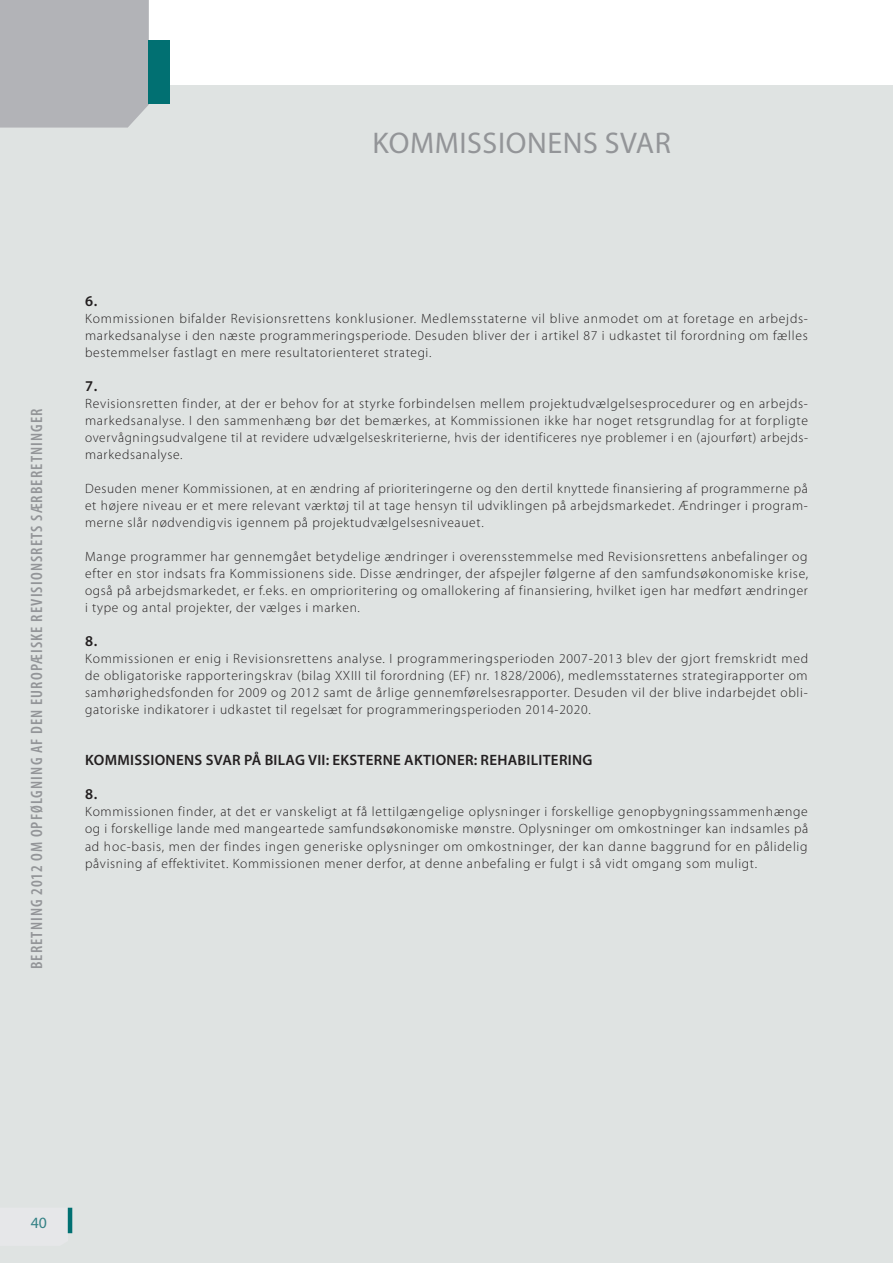
<style>
.page{position:relative;width:893px;height:1263px;background:#fff}
.page>*{position:absolute;margin:0;border:0;box-sizing:border-box;transform-origin:0 0}
.t1{font:30px "Myriad Pro";letter-spacing:.02em;color:#939598}
.t2{font:600 condensed 16.5px "Myriad Pro";letter-spacing:.07em;color:#939598}
.t3{font:15.75px "Myriad Pro";color:#358286}
.K_02_-_REP_TITRE_1_1{font:600 15px "Myriad Pro";letter-spacing:.02em;color:#231f20}
.K_03_-_REP_CHIFFRE{font:600 15px "Myriad Pro";color:#231f20}
.K_04_-_REP_TEXTE_COU{font:300 13.5px/17px "Myriad Pro";letter-spacing:.05em;color:#231f20;text-align:justify}
</style>
<div class="page">
<div style="left:0;top:85px;width:893px;height:1178px;background:#dfe3e2"></div>
<div style="left:0;top:0;width:149px;height:128px;background:#b2b3b7"></div>
<div style="left:149px;top:40px;width:21px;height:64px;background:#017072"></div>
<svg style="left:67px;top:1207px;width:3px;height:27px"></svg>
<hr style="left:68px;top:1208px;width:4px;height:25px;background:#017072">
<h1 class="t1" style="left:372px;top:125px;width:300px">KOMMISSIONENS SVAR</h1>
<p class="t2" style="left:28px;top:969px;width:563px;rotate:-90deg">BERETNING 2012 OM OPFØLGNING AF DEN EUROPÆISKE REVISIONSRETS SÆRBERETNINGER</p>
<p class="K_03_-_REP_CHIFFRE" style="left:85px;top:292px;width:14px">6.</p>
<p class="K_04_-_REP_TEXTE_COU" style="left:85px;top:310px;width:724px">Kommissionen bifalder Revisionsrettens konklusioner. Medlemsstaterne vil blive anmodet om at foretage en arbejds&shy;markedsanalyse i den næste programmeringsperiode. Desuden bliver der i artikel 87 i udkastet til forordning om fælles bestemmelser fastlagt en mere resultatorienteret strategi.</p>
<p class="K_03_-_REP_CHIFFRE" style="left:85px;top:377px;width:14px">7.</p>
<p class="K_04_-_REP_TEXTE_COU" style="left:85px;top:395px;width:725px">Revisionsretten finder, at der er behov for at styrke forbindelsen mellem projektudvælgelsesprocedurer og en arbejds&shy;markedsanalyse. I den sammenhæng bør det bemærkes, at Kommissionen ikke har noget retsgrundlag for at forpligte overvågningsudvalgene til at revidere udvælgelseskriterierne, hvis der identificeres nye problemer i en (ajourført) arbejds&shy;markedsanalyse.</p>
<p class="K_04_-_REP_TEXTE_COU" style="left:85px;top:480px;width:724px">Desuden mener Kommissionen, at en ændring af prioriteringerne og den dertil knyttede finansiering af programmerne på et højere niveau er et mere relevant værktøj til at tage hensyn til udviklingen på arbejdsmarkedet. Ændringer i program&shy;merne slår nødvendigvis igennem på projektudvælgelsesniveauet.</p>
<p class="K_04_-_REP_TEXTE_COU" style="left:85px;top:549px;width:725px">Mange programmer har gennemgået betydelige ændringer i overensstemmelse med Revisionsrettens anbefalinger og efter en stor indsats fra Kommissionens side. Disse ændringer, der afspejler følgerne af den samfundsøkonomiske krise, også på arbejdsmarkedet, er f.eks. en omprioritering og omallokering af finansiering, hvilket igen har medført ændringer i type og antal projekter, der vælges i marken.</p>
<p class="K_03_-_REP_CHIFFRE" style="left:85px;top:632px;width:14px">8.</p>
<p class="K_04_-_REP_TEXTE_COU" style="left:85px;top:651px;width:725px">Kommissionen er enig i Revisionsrettens analyse. I programmeringsperioden 2007-2013 blev der gjort fremskridt med de obligatoriske rapporteringskrav (bilag XXIII til forordning (EF) nr. 1828/2006), medlemsstaternes strategirapporter om samhørighedsfonden for 2009 og 2012 samt de årlige gennemførelsesrapporter. Desuden vil der blive indarbejdet obli&shy;gatoriske indikatorer i udkastet til regelsæt for programmeringsperioden 2014-2020.</p>
<p class="K_02_-_REP_TITRE_1_1" style="left:85px;top:751px;width:509px">KOMMISSIONENS SVAR PÅ BILAG VII: EKSTERNE AKTIONER: REHABILITERING</p>
<p class="K_03_-_REP_CHIFFRE" style="left:85px;top:785px;width:14px">8.</p>
<p class="K_04_-_REP_TEXTE_COU" style="left:85px;top:804px;width:725px">Kommissionen finder, at det er vanskeligt at få lettilgængelige oplysninger i forskellige genopbygningssammenhænge og i forskellige lande med mangeartede samfundsøkonomiske mønstre. Oplysninger om omkostninger kan indsamles på ad hoc‑basis, men der findes ingen generiske oplysninger om omkostninger, der kan danne baggrund for en pålidelig påvisning af effektivitet. Kommissionen mener derfor, at denne anbefaling er fulgt i så vidt omgang som muligt.</p>
<p class="t3" style="left:31px;top:1213px;width:18px">40</p>
</div>
